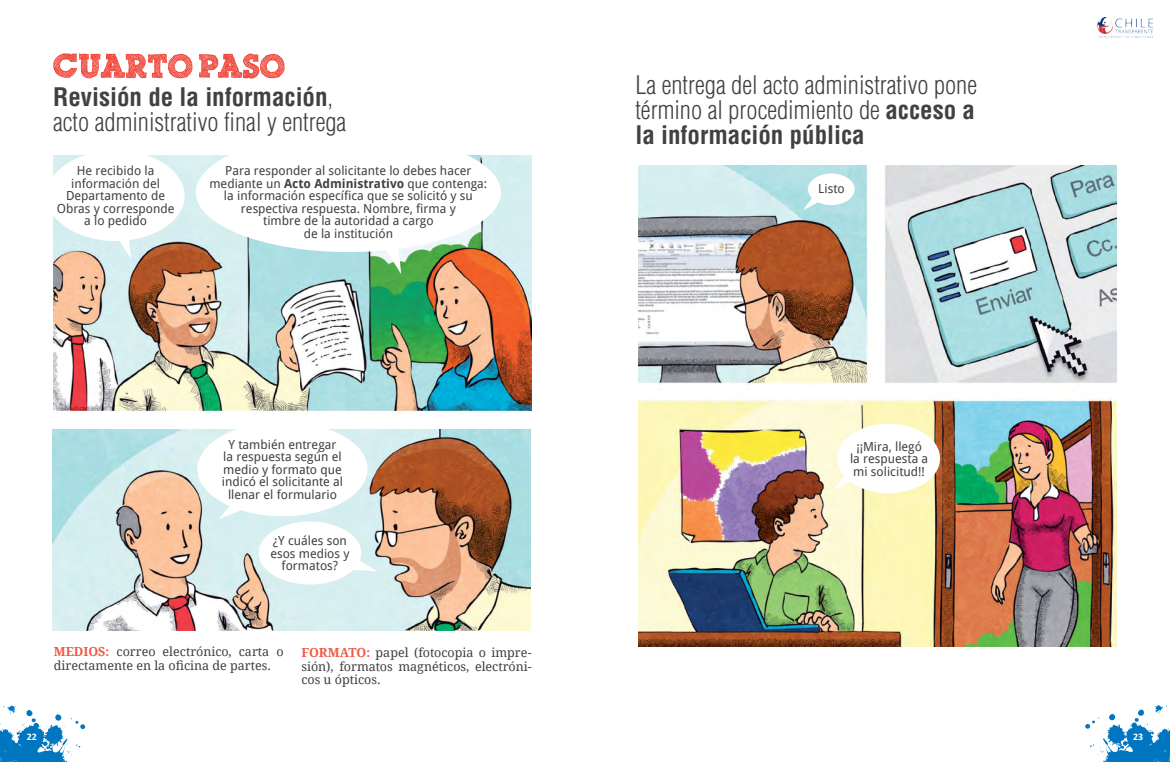
<style>
.page{position:relative;width:1170px;height:762px;background:#fff}
.page>*{position:absolute;margin:0;border:0;box-sizing:border-box;transform-origin:0 0}
.t1{font:300 condensed 25px/25px "Helvetica LT Std";color:#414042;text-align:justify}
.t2{font:12.5px/12.5px "Droid Sans";color:#414042;text-align:center}
.t3{font:12.5px/13.8px "Droid Serif";color:#414042}
.t4{font:700 10px "Calibri";color:#fff}
.s1{font-weight:700}
.s2{font-weight:700;color:#f15843}
</style>
<div class="page">
<img style="left:52px;top:430px;width:478px;height:200px">
<img style="left:53px;top:156px;width:478px;height:259px">
<div style="left:47px;top:150px;width:137px;height:91px;background:#fff;border-radius:50%"></div>
<div style="left:196px;top:133px;width:305px;height:119px;background:#fff;border-radius:50%"></div>
<div style="left:197px;top:422px;width:170px;height:94px;background:#fff;border-radius:50%"></div>
<div style="left:258px;top:521px;width:103px;height:63px;background:#fff;border-radius:50%"></div>
<svg style="left:113px;top:240px;width:18px;height:19px"></svg>
<svg style="left:383px;top:248px;width:18px;height:26px"></svg>
<svg style="left:352px;top:549px;width:25px;height:22px"></svg>
<svg style="left:218px;top:500px;width:40px;height:19px"></svg>
<img style="left:638px;top:166px;width:478px;height:480px">
<div style="left:807px;top:173px;width:47px;height:32px;background:#fff;border-radius:50%"></div>
<svg style="left:803px;top:189px;width:18px;height:21px"></svg>
<div style="left:837px;top:424px;width:103px;height:69px;background:#fff;border-radius:50%"></div>
<svg style="left:833px;top:463px;width:24px;height:27px"></svg>
<svg style="left:53px;top:53px;width:231px;height:26px"></svg>
<svg style="left:1085px;top:704px;width:84px;height:58px"></svg>
<svg style="left:0;top:704px;width:85px;height:58px"></svg>
<img style="left:1097px;top:18px;width:55px;height:19px">
<h1 class="t1" style="left:53px;top:84px;width:294px"><span class="s1">Revisión de la información</span>, acto administrativo final y entrega</h1>
<p class="t2" style="left:57px;top:165px;width:119px">He recibido la información del<br>Departamento de<br>Obras y corresponde a lo pedido</p>
<p class="t2" style="left:209px;top:164px;width:279px">Para responder al solicitante lo debes hacer mediante un <span class="s1">Acto Administrativo</span> que contenga: la información específica que se solicitó y su respectiva respuesta. Nombre, firma y<br>timbre de la autoridad a cargo<br>de la institución</p>
<p class="t2" style="left:222px;top:438px;width:123px">Y también entregar<br>la respuesta según el medio y formato que indicó el solicitante al llenar el formulario</p>
<p class="t2" style="left:270px;top:534px;width:81px">¿Y cuáles son esos medios y formatos?</p>
<p class="t3" style="left:54px;top:645px;width:231px"><span class="s2">MEDIOS:</span> correo electrónico, carta o directamente en la oficina de partes.</p>
<p class="t3" style="left:301px;top:645px;width:232px;text-align:justify"><span class="s2">FORMATO:</span> papel (fotocopia o impre&shy;sión), formatos magnéticos, electróni&shy;cos u ópticos.</p>
<h1 class="t1" style="left:635px;top:72px;width:343px">La entrega del acto administrativo pone término al procedimiento de <span class="s1">acceso a la información pública</span></h1>
<p class="t2" style="left:818px;top:183px;width:28px">Listo</p>
<p class="t2" style="left:850px;top:440px;width:80px">¡¡Mira, llegó la respuesta a mi solicitud!!</p>
<p class="t4" style="left:27px;top:731px;width:12px">22</p>
<p class="t4" style="left:1132px;top:731px;width:12px">23</p>
</div>
